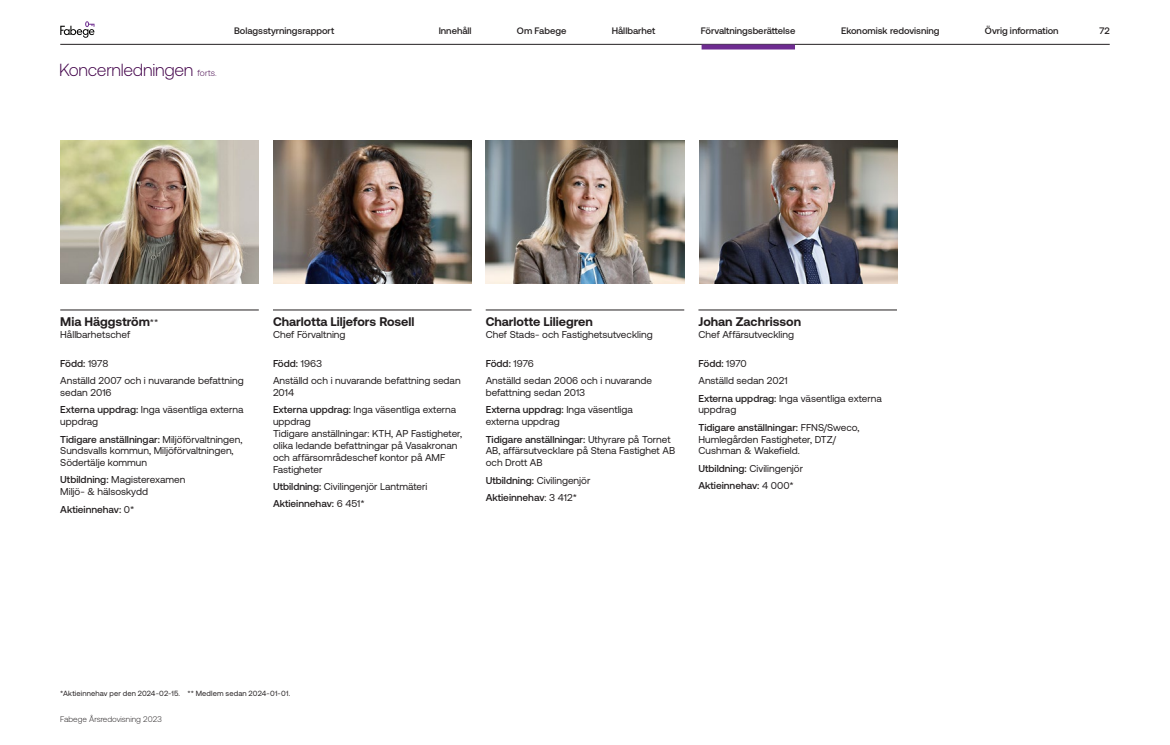
<style>
.page{position:relative;width:1170px;height:745px;background:#fff}
.page>*{position:absolute;margin:0;border:0;box-sizing:border-box;transform-origin:0 0}
.t1{font:300 17.5px "Aeonik";letter-spacing:-.015em;color:#410049}
.t2{font:700 12.5px "Aeonik";color:#231f20}
.t3{font:10px/17.2px "Aeonik";color:#231f20}
.t4{font:500 10px/17.2px "Aeonik";color:#231f20}
.t5{font:500 9.38px "Aeonik";color:#231f20}
.t6{font:300 8.12px "Aeonik";color:#231f20}
.t7{font:7.5px "Aeonik";letter-spacing:.02em;color:#231f20}
.s1{font-size:8.75px}
.s2{font-weight:400;font-size:10px}
.s3{font-weight:500}
.s4{font-weight:400}
</style>
<div class="page">
<hr style="left:60px;top:309px;width:199px;height:1px;background:#231f20">
<hr style="left:273px;top:309px;width:198px;height:1px;background:#231f20">
<hr style="left:485px;top:309px;width:199px;height:1px;background:#231f20">
<hr style="left:698px;top:309px;width:198px;height:1px;background:#231f20">
<img style="left:485px;top:140px;width:199px;height:144px">
<img style="left:699px;top:140px;width:198px;height:144px">
<img style="left:60px;top:140px;width:199px;height:144px">
<img style="left:273px;top:140px;width:198px;height:144px">
<svg style="left:60px;top:21px;width:34px;height:17px"></svg>
<hr style="left:60px;top:44px;width:1049px;height:1px;background:#231f20">
<div style="left:701px;top:44px;width:94px;height:5px;background:#6e2c91"></div>
<h1 class="t1" style="left:59px;top:60px;width:159px">Koncernledningen <span class="s1">forts.</span></h1>
<p class="t5" style="left:234px;top:26px;width:102px">Bolagsstyrningsrapport</p>
<p class="t5" style="left:438px;top:26px;width:34px">Innehåll</p>
<p class="t5" style="left:517px;top:26px;width:51px">Om Fabege</p>
<p class="t5" style="left:611px;top:26px;width:45px">Hållbarhet</p>
<p class="t5" style="left:700px;top:26px;width:96px">Förvaltningsberättelse</p>
<p class="t5" style="left:841px;top:26px;width:100px">Ekonomisk redovisning</p>
<p class="t5" style="left:984px;top:26px;width:75px">Övrig information</p>
<p class="t5" style="left:1099px;top:26px;width:12px">72</p>
<p class="t2" style="left:60px;top:314px;width:100px">Mia Häggström<span class="s2">**</span></p>
<p class="t3" style="left:60px;top:326px;width:71px">Hållbarhetschef</p>
<p class="t3" style="left:60px;top:355px;width:185px"><span class="s3">Född:</span> 1978<br>Anställd 2007 och i nuvarande befattning</p>
<p class="t3" style="left:60px;top:384px;width:185px">sedan 2016<br><span class="s3">Externa uppdrag:</span> Inga väsentliga externa</p>
<p class="t3" style="left:60px;top:413px;width:184px">uppdrag<br><span class="s3">Tidigare anställningar:</span> Miljöförvaltningen,</p>
<p class="t3" style="left:60px;top:444px;width:175px;line-height:11.9px">Sundsvalls kommun, Miljöförvaltningen,<br>Södertälje kommun</p>
<p class="t3" style="left:60px;top:474px;width:126px;line-height:11.9px"><span class="s3">Utbildning:</span> Magisterexamen<br>Miljö- &amp; hälsoskydd</p>
<p class="t4" style="left:60px;top:500px;width:76px">Aktieinnehav: <span class="s4">0*</span></p>
<p class="t2" style="left:273px;top:314px;width:143px">Charlotta Liljefors Rosell</p>
<p class="t3" style="left:273px;top:326px;width:74px">Chef Förvaltning</p>
<p class="t3" style="left:273px;top:355px;width:189px"><span class="s3">Född:</span> 1963<br>Anställd och i nuvarande befattning sedan</p>
<p class="t3" style="left:273px;top:384px;width:185px">2014<br><span class="s3">Externa uppdrag:</span> Inga väsentliga externa</p>
<p class="t3" style="left:273px;top:415px;width:191px;line-height:11.9px">uppdrag<br>Tidigare anställningar: KTH, AP Fastigheter, olika ledande befattningar på Vasakronan och affärsområdeschef kontor på AMF<br>Fastigheter</p>
<p class="t3" style="left:273px;top:477px;width:156px"><span class="s3">Utbildning:</span> Civilingenjör Lantmäteri<br><span class="s3">Aktieinnehav:</span> 6 451*</p>
<p class="t2" style="left:485px;top:314px;width:109px">Charlotte Liliegren</p>
<p class="t3" style="left:485px;top:326px;width:168px">Chef Stads- och Fastighetsutveckling</p>
<p class="t3" style="left:485px;top:355px;width:168px"><span class="s3">Född:</span> 1976<br>Anställd sedan 2006 och i nuvarande</p>
<p class="t3" style="left:485px;top:384px;width:149px">befattning sedan 2013<br><span class="s3">Externa uppdrag:</span> Inga väsentliga</p>
<p class="t3" style="left:485px;top:413px;width:186px">externa uppdrag<br><span class="s3">Tidigare anställningar:</span> Uthyrare på Tornet</p>
<p class="t3" style="left:485px;top:444px;width:191px;line-height:11.9px">AB, affärsutvecklare på Stena Fastighet AB och Drott AB</p>
<p class="t4" style="left:485px;top:471px;width:106px">Utbildning: <span class="s4">Civilingenjör<br></span>Aktieinnehav<span class="s4">: 3 412*</span></p>
<p class="t2" style="left:698px;top:314px;width:104px">Johan Zachrisson</p>
<p class="t3" style="left:698px;top:326px;width:97px">Chef Affärsutveckling</p>
<p class="t3" style="left:698px;top:355px;width:185px"><span class="s3">Född:</span> 1970<br>Anställd sedan 2021<br><span class="s3">Externa uppdrag:</span> Inga väsentliga externa</p>
<p class="t4" style="left:698px;top:401px;width:162px"><span class="s4">uppdrag<br></span>Tidigare anställningar: <span class="s4">FFNS/Sweco,</span></p>
<p class="t3" style="left:698px;top:433px;width:139px;line-height:11.9px">Humlegården Fastigheter, DTZ/<br>Cushman &amp; Wakefield.</p>
<p class="t4" style="left:698px;top:459px;width:106px">Utbildning: <span class="s4">Civilingenjör<br></span>Aktieinnehav: <span class="s4">4 000*</span></p>
<p class="t7" style="left:60px;top:688px;width:231px">*Aktieinnehav per den 2024-02-15. ** Medlem sedan 2024-01-01.</p>
<p class="t6" style="left:60px;top:714px;width:103px">Fabege Årsredovisning 2023</p>
</div>
